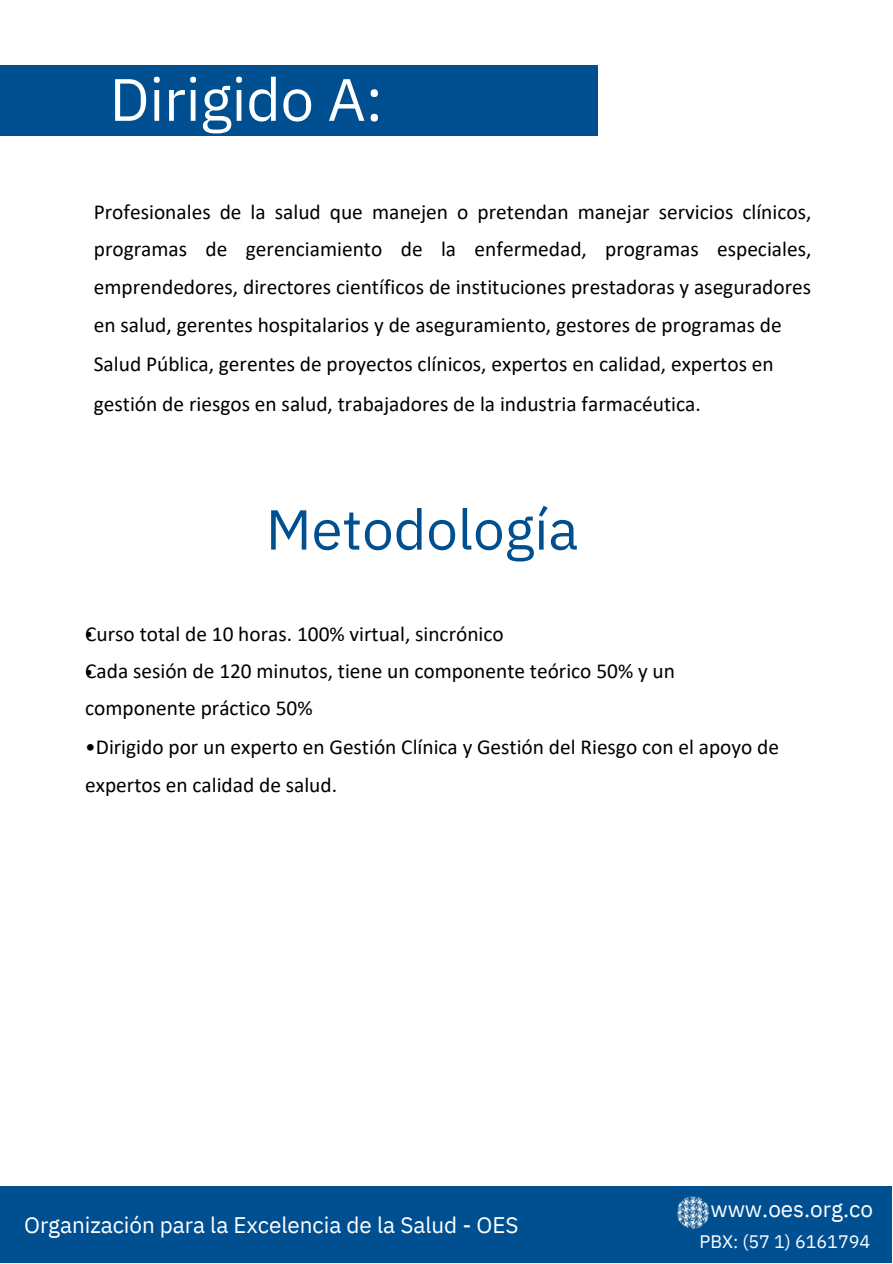
<style>
.page{position:relative;width:893px;height:1264px;background:#fff}
.page>*{position:absolute;margin:0;border:0;box-sizing:border-box;transform-origin:0 0}
.t1{font:59.55px "IBM Plex Sans";letter-spacing:-.005em;color:#fff}
.t2{font:56.25px "IBM Plex Sans";color:#005091}
.t3{font:22.5px "IBM Plex Sans";letter-spacing:-.005em;color:#fff}
.t4{font:21.45px/37px "Calibri";color:#000;text-align:justify}
.t5{font:21.3px "Calibri";color:#000}
.t6{font:21.3px/38.2px "IBM Plex Sans Cond";color:#000}
.t7{font:18px "IBM Plex Sans";letter-spacing:-.005em;color:#fff}
</style>
<div class="page">
<div style="left:0;top:65px;width:597px;height:71px;background:#005091"></div>
<div style="left:0;top:1186px;width:892px;height:76px;background:#005091"></div>
<img style="left:677px;top:1196px;width:33px;height:32px">
<p class="t1" style="left:110px;top:60px;width:275px">Dirigido A:</p>
<p class="t4" style="left:94px;top:195px;width:719px">Profesionales de la salud que manejen o pretendan manejar servicios clínicos, programas de gerenciamiento de la enfermedad, programas especiales, emprendedores, directores científicos de instituciones prestadoras y aseguradores</p>
<p class="t4" style="left:94px;top:307px;width:689px;line-height:39.3px;text-align:left">en salud, gerentes hospitalarios y de aseguramiento, gestores de programas de<br>Salud Pública, gerentes de proyectos clínicos, expertos en calidad, expertos en gestión de riesgos en salud, trabajadores de la industria farmacéutica.</p>
<p class="t2" style="left:266px;top:492px;width:314px">Metodología</p>
<p class="t5" style="left:85px;top:625px;width:420px">Curso total de 10 horas. 100% virtual, sincrónico</p>
<p class="t5" style="left:85px;top:662px;width:591px">Cada sesión de 120 minutos, tiene un componente teórico 50% y un</p>
<p class="t5" style="left:85px;top:699px;width:229px">componente práctico 50%</p>
<p class="t5" style="left:85px;top:737px;width:695px">•Dirigido por un experto en Gestión Clínica y Gestión del Riesgo con el apoyo de</p>
<p class="t5" style="left:85px;top:776px;width:253px">expertos en calidad de salud.</p>
<p class="t6" style="left:85px;top:613px;width:9px">• •</p>
<p class="t3" style="left:24px;top:1210px;width:496px">Organización para la Excelencia de la Salud - OES</p>
<p class="t3" style="left:710px;top:1193px;width:164px">www.oes.org.co</p>
<p class="t7" style="left:699px;top:1229px;width:172px">PBX: (57 1) 6161794</p>
</div>
